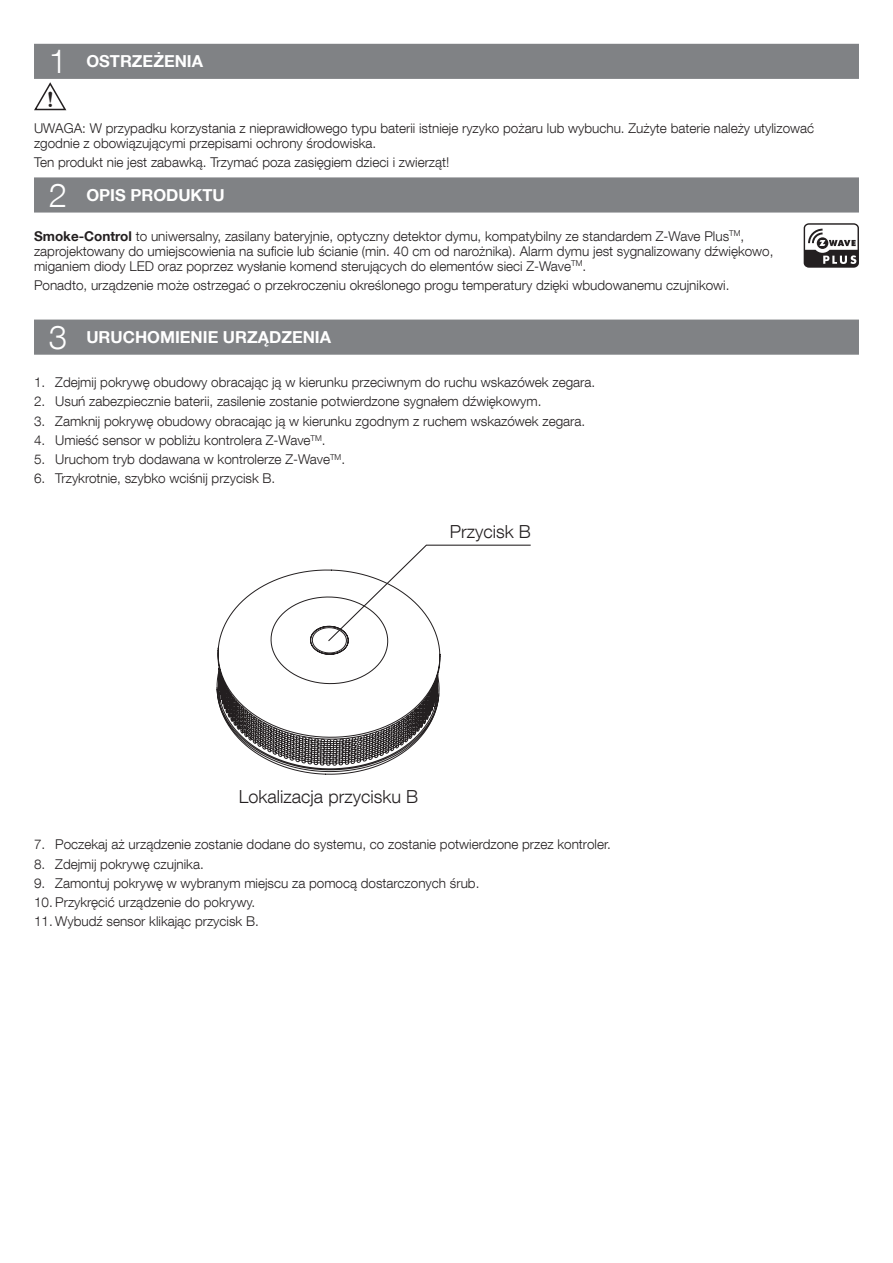
<style>
.page{position:relative;width:893px;height:1263px;background:#fff}
.page>*{position:absolute;margin:0;border:0;box-sizing:border-box;transform-origin:0 0}
.t1{font:300 33px "Helvetica Neue LT Com";color:#fff}
.t2{font:23.4px "Bell MT Bold";color:#231f20}
.t3{font:300 18px "Helvetica Neue LT Com";color:#231f20}
.titolo{font:700 16.5px "Helvetica Neue LT Com";color:#fff}
.podstawowy-no-break{font:300 13.5px/15px "Helvetica Neue LT Com";color:#231f20}
.s1{font-weight:700}
</style>
<div class="page">
<div style="left:34px;top:177px;width:825px;height:36px;background:#808285"></div>
<div style="left:34px;top:320px;width:825px;height:35px;background:#808285"></div>
<svg style="left:804px;top:223px;width:55px;height:45px"></svg>
<svg style="left:34px;top:44px;width:825px;height:67px"></svg>
<svg style="left:217px;top:544px;width:314px;height:231px"></svg>
<p class="t1" style="left:49px;top:41px;width:20px">1</p>
<p class="titolo" style="left:86px;top:51px;width:118px">OSTRZEŻENIA</p>
<p class="t2" style="left:47px;top:85px;width:8px">!</p>
<p class="podstawowy-no-break" style="left:34px;top:120px;width:782px">UWAGA: W przypadku korzystania z nieprawidłowego typu baterii istnieje ryzyko pożaru lub wybuchu. Zużyte baterie należy utylizować zgodnie z obowiązującymi przepisami ochrony środowiska.</p>
<p class="podstawowy-no-break" style="left:34px;top:155px;width:417px">Ten produkt nie jest zabawką. Trzymać poza zasięgiem dzieci i zwierząt!</p>
<p class="t1" style="left:49px;top:175px;width:20px">2</p>
<p class="titolo" style="left:86px;top:185px;width:140px">OPIS PRODUKTU</p>
<p class="podstawowy-no-break" style="left:34px;top:228px;width:741px"><span class="s1">Smoke-Control</span> to uniwersalny, zasilany bateryjnie, optyczny detektor dymu, kompatybilny ze standardem Z-Wave Plus<sup>TM</sup>, zaprojektowany do umiejscowienia na suficie lub ścianie (min. 40 cm od narożnika). Alarm dymu jest sygnalizowany dźwiękowo, miganiem diody LED oraz poprzez wysłanie komend sterujących do elementów sieci Z-Wave<sup>TM</sup>.</p>
<p class="podstawowy-no-break" style="left:34px;top:277px;width:697px">Ponadto, urządzenie może ostrzegać o przekroczeniu określonego progu temperatury dzięki wbudowanemu czujnikowi.</p>
<p class="t1" style="left:49px;top:317px;width:20px">3</p>
<p class="titolo" style="left:86px;top:327px;width:246px">URUCHOMIENIE URZĄDZENIA</p>
<p class="podstawowy-no-break" style="left:34px;top:375px;width:563px">1. Zdejmij pokrywę obudowy obracając ją w kierunku przeciwnym do ruchu wskazówek zegara.</p>
<p class="podstawowy-no-break" style="left:34px;top:394px;width:509px">2. Usuń zabezpiecznie baterii, zasilenie zostanie potwierdzone sygnałem dźwiękowym.</p>
<p class="podstawowy-no-break" style="left:34px;top:413px;width:553px">3. Zamknij pokrywę obudowy obracając ją w kierunku zgodnym z ruchem wskazówek zegara.</p>
<p class="podstawowy-no-break" style="left:34px;top:432px;width:293px">4. Umieść sensor w pobliżu kontrolera Z-Wave<sup>TM</sup>.</p>
<p class="podstawowy-no-break" style="left:34px;top:452px;width:313px">5. Uruchom tryb dodawana w kontrolerze Z-Wave<sup>TM</sup>.</p>
<p class="podstawowy-no-break" style="left:34px;top:471px;width:243px">6. Trzykrotnie, szybko wciśnij przycisk B.</p>
<p class="t3" style="left:450px;top:521px;width:83px">Przycisk B</p>
<p class="t3" style="left:239px;top:785px;width:181px">Lokalizacja przycisku B</p>
<p class="podstawowy-no-break" style="left:34px;top:837px;width:578px">7. Poczekaj aż urządzenie zostanie dodane do systemu, co zostanie potwierdzone przez kontroler.</p>
<p class="podstawowy-no-break" style="left:34px;top:856px;width:171px">8. Zdejmij pokrywę czujnika.</p>
<p class="podstawowy-no-break" style="left:34px;top:875px;width:447px">9. Zamontuj pokrywę w wybranym miejscu za pomocą dostarczonych śrub.</p>
<p class="podstawowy-no-break" style="left:34px;top:894px;width:223px">10. Przykręcić urządzenie do pokrywy.</p>
<p class="podstawowy-no-break" style="left:34px;top:914px;width:226px">11. Wybudź sensor klikając przycisk B.</p>
</div>
